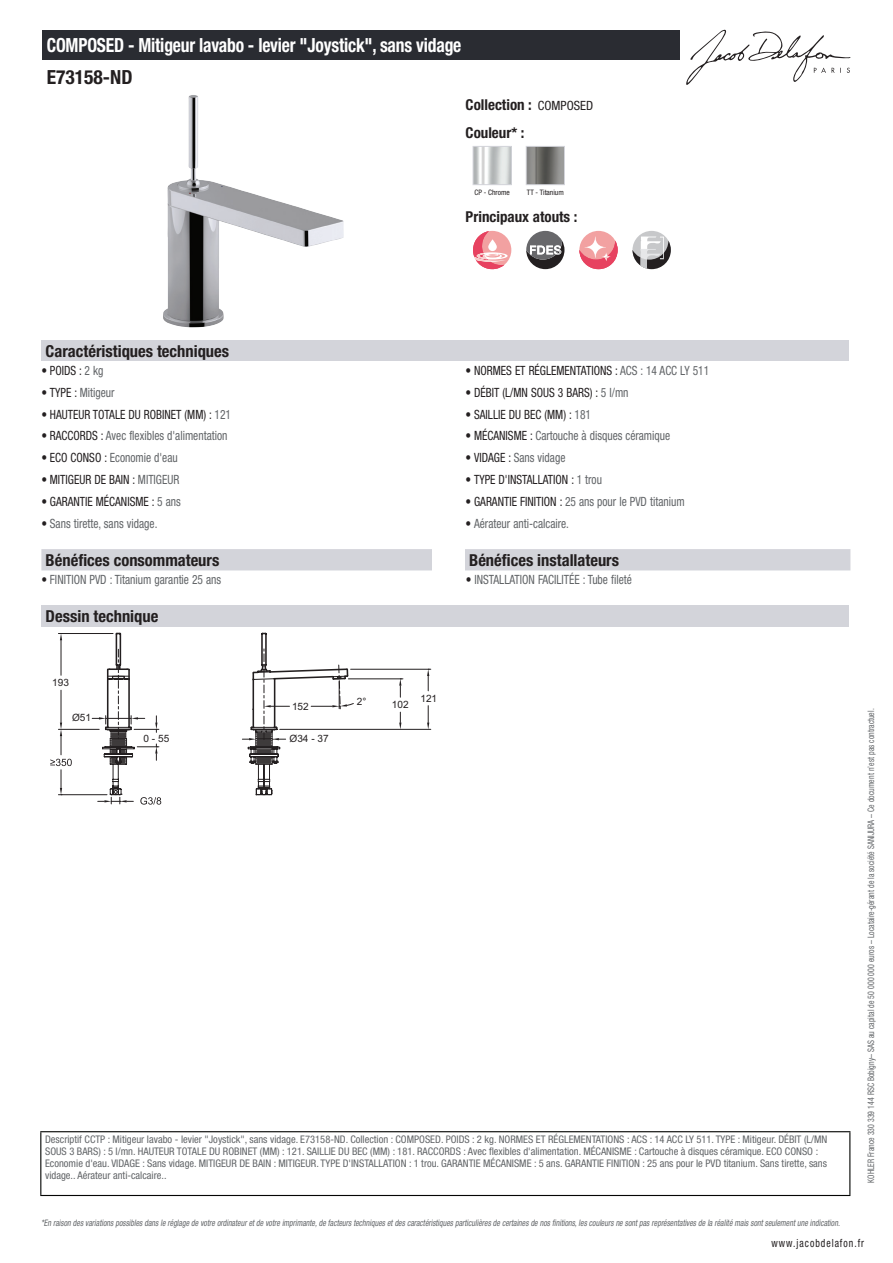
<style>
.page{position:relative;width:893px;height:1263px;background:#fff}
.page>*{position:absolute;margin:0;border:0;box-sizing:border-box;transform-origin:0 0}
.t1{font:700 condensed 19.5px "Helvetica Neue LT Std";letter-spacing:-.01em;color:#fff;scale:.9 1}
.t2{font:700 condensed 19.5px "Helvetica Neue LT Std";color:#231f20}
.t3{font:700 condensed 16.5px "Helvetica Neue LT Std";color:#231f20}
.t4{font:700 condensed 15px/27.8px "Helvetica Neue LT Std";color:#231f20}
.t5{font:condensed 12.75px "Helvetica Neue LT Std";color:#626568;scale:.9 1}
.t6{font:condensed 12.75px "Helvetica Neue LT Std";color:#231f20;scale:.9 1}
.t7{font:condensed 11.25px "Helvetica Neue LT Std";letter-spacing:.1em;color:#231f20;scale:.87 1}
.t8{font:condensed 10.5px/12px "Helvetica Neue LT Std";color:#626568}
.t9{font:10.05px "Arial";color:#231f20}
.t10{font:italic condensed 9px "Helvetica Neue LT Std";color:#626568;scale:.87 1}
.t11{font:condensed 9px "Helvetica Neue LT Std";color:#626568;scale:.87 1}
.t12{font:condensed 7.5px "Helvetica Neue LT Std";color:#231f20}
.s1{font-weight:400;font-size:12.75px}
.s2{color:#626568}
.s3{color:#231f20}
</style>
<div class="page">
<svg style="left:686px;top:30px;width:164px;height:55px"></svg>
<img style="left:163px;top:95px;width:181px;height:233px">
<img style="left:475px;top:148px;width:35px;height:35px">
<div style="left:473px;top:146px;width:39px;height:39px;border:1px solid #d3d4da"></div>
<img style="left:528px;top:148px;width:35px;height:35px">
<div style="left:526px;top:146px;width:39px;height:39px;border:1px solid #d3d4da"></div>
<div style="left:473px;top:231px;width:38px;height:38px;background:#f2a1a1;border-radius:50%"></div>
<svg style="left:473px;top:231px;width:35px;height:38px"></svg>
<svg style="left:526px;top:231px;width:38px;height:38px"></svg>
<div style="left:579px;top:231px;width:39px;height:38px;background:#f2a1a1;border-radius:50%"></div>
<svg style="left:579px;top:237px;width:39px;height:32px"></svg>
<svg style="left:632px;top:231px;width:39px;height:38px"></svg>
<svg style="left:632px;top:237px;width:39px;height:32px"></svg>
<div style="left:41px;top:340px;width:808px;height:21px;background:#d3d4da"></div>
<div style="left:41px;top:549px;width:809px;height:21px;background:#d3d4da"></div>
<div style="left:432px;top:549px;width:33px;height:21px;background:#fff"></div>
<div style="left:41px;top:605px;width:808px;height:21px;background:#d3d4da"></div>
<hr style="left:348px;top:679px;width:55px;height:1px;background:#231f20">
<svg style="left:399px;top:712px;width:2px;height:17px"></svg>
<svg style="left:399px;top:679px;width:2px;height:18px"></svg>
<hr style="left:58px;top:729px;width:41px;height:1px;background:#231f20">
<hr style="left:58px;top:633px;width:55px;height:1px;background:#231f20">
<hr style="left:61px;top:690px;width:1px;height:33px;background:#231f20">
<hr style="left:61px;top:640px;width:1px;height:35px;background:#231f20">
<svg style="left:60px;top:634px;width:2px;height:6px"></svg>
<hr style="left:58px;top:794px;width:49px;height:1px;background:#231f20">
<svg style="left:50px;top:723px;width:22px;height:72px"></svg>
<hr style="left:280px;top:729px;width:151px;height:1px;background:#231f20">
<hr style="left:351px;top:669px;width:80px;height:1px;background:#231f20">
<svg style="left:427px;top:706px;width:2px;height:23px"></svg>
<svg style="left:427px;top:669px;width:2px;height:22px"></svg>
<svg style="left:92px;top:633px;width:262px;height:172px"></svg>
<div style="left:43px;top:30px;width:637px;height:30px;background:#2a2c32"></div>
<hr style="left:40px;top:1131px;width:810px;height:1px;background:#040503">
<hr style="left:40px;top:1132px;width:1px;height:63px;background:#040503">
<hr style="left:849px;top:1132px;width:1px;height:63px;background:#040503">
<hr style="left:40px;top:1195px;width:810px;height:1px;background:#040503">
<h1 class="t1" style="left:47px;top:33px;width:462px">COMPOSED - Mitigeur lavabo - levier "Joystick", sans vidage</h1>
<h1 class="t2" style="left:47px;top:65px;width:87px">E73158-ND</h1>
<h3 class="t4" style="left:466px;top:90px;width:129px">Collection : <span class="s1">COMPOSED<br></span>Couleur* :</h3>
<p class="t12" style="left:474px;top:188px;width:37px">CP - Chrome</p>
<p class="t12" style="left:527px;top:188px;width:38px">TT - Titanium</p>
<h3 class="t4" style="left:466px;top:203px;width:113px">Principaux atouts :</h3>
<h2 class="t3" style="left:46px;top:341px;width:185px">Caractéristiques techniques</h2>
<p class="t6" style="left:41px;top:363px;width:71px">• POIDS : <span class="s2">2 kg</span></p>
<p class="t6" style="left:466px;top:363px;width:272px">• NORMES ET RÉGLEMENTATIONS : <span class="s2">ACS : 14 ACC LY 511</span></p>
<p class="t5" style="left:41px;top:385px;width:83px"><span class="s3">• TYPE :</span> Mitigeur</p>
<p class="t6" style="left:466px;top:385px;width:183px">• DÉBIT (L/MN SOUS 3 BARS) : <span class="s2">5 l/mn</span></p>
<p class="t6" style="left:41px;top:407px;width:212px">• HAUTEUR TOTALE DU ROBINET (MM) : <span class="s2">121</span></p>
<p class="t6" style="left:466px;top:407px;width:141px">• SAILLIE DU BEC (MM) : <span class="s2">181</span></p>
<p class="t5" style="left:41px;top:428px;width:208px"><span class="s3">• RACCORDS :</span> Avec flexibles d'alimentation</p>
<p class="t5" style="left:466px;top:428px;width:229px"><span class="s3">• MÉCANISME :</span> Cartouche à disques céramique</p>
<p class="t5" style="left:41px;top:450px;width:153px"><span class="s3">• ECO CONSO :</span> Economie d'eau</p>
<p class="t5" style="left:466px;top:450px;width:113px"><span class="s3">• VIDAGE :</span> Sans vidage</p>
<p class="t6" style="left:41px;top:472px;width:155px">• MITIGEUR DE BAIN : <span class="s2">MITIGEUR</span></p>
<p class="t6" style="left:466px;top:472px;width:153px">• TYPE D'INSTALLATION : <span class="s2">1 trou</span></p>
<p class="t6" style="left:41px;top:494px;width:156px">• GARANTIE MÉCANISME : <span class="s2">5 ans</span></p>
<p class="t5" style="left:466px;top:494px;width:245px"><span class="s3">• GARANTIE FINITION :</span> 25 ans pour le PVD titanium</p>
<p class="t5" style="left:41px;top:516px;width:130px"><span class="s3">•</span> Sans tirette, sans vidage.</p>
<p class="t5" style="left:466px;top:516px;width:116px"><span class="s3">•</span> Aérateur anti-calcaire.</p>
<h2 class="t3" style="left:46px;top:550px;width:175px">Bénéfices consommateurs</h2>
<h2 class="t3" style="left:469px;top:550px;width:151px">Bénéfices installateurs</h2>
<p class="t5" style="left:41px;top:572px;width:201px"><span class="s3">•</span> FINITION PVD : Titanium garantie 25 ans</p>
<p class="t5" style="left:466px;top:572px;width:186px"><span class="s3">•</span> INSTALLATION FACILITÉE : Tube fileté</p>
<h2 class="t3" style="left:46px;top:606px;width:114px">Dessin technique</h2>
<p class="t9" style="left:52px;top:676px;width:18px">193</p>
<p class="t9" style="left:72px;top:711px;width:21px">Ø51</p>
<p class="t9" style="left:292px;top:700px;width:18px">152</p>
<p class="t9" style="left:144px;top:732px;width:27px">0 - 55</p>
<p class="t9" style="left:289px;top:732px;width:41px">Ø34 - 37</p>
<p class="t9" style="left:357px;top:694px;width:11px">2°</p>
<p class="t9" style="left:392px;top:698px;width:18px">102</p>
<p class="t9" style="left:420px;top:692px;width:18px">121</p>
<p class="t8" style="left:45px;top:1134px;width:784px">Descriptif CCTP : Mitigeur lavabo - levier "Joystick", sans vidage. E73158-ND. Collection : COMPOSED. POIDS : 2 kg. NORMES ET RÉGLEMENTATIONS : ACS : 14 ACC LY 511. TYPE : Mitigeur. DÉBIT (L/MN SOUS 3 BARS) : 5 l/mn. HAUTEUR TOTALE DU ROBINET (MM) : 121. SAILLIE DU BEC (MM) : 181. RACCORDS : Avec flexibles d'alimentation. MÉCANISME : Cartouche à disques céramique. ECO CONSO :<br>Economie d'eau. VIDAGE : Sans vidage. MITIGEUR DE BAIN : MITIGEUR. TYPE D'INSTALLATION : 1 trou. GARANTIE MÉCANISME : 5 ans. GARANTIE FINITION : 25 ans pour le PVD titanium. Sans tirette, sans vidage.. Aérateur anti-calcaire..</p>
<p class="t11" style="left:866px;top:1183px;width:547px;rotate:-90deg">KOHLER France 330 339 144 RSC Bobigny– SAS au capital de 50 000 000 euros – Locataire-gérant de la société SANIJURA – Ce document n’est pas contractuel.</p>
<p class="t10" style="left:41px;top:1217px;width:922px">*En raison desvariationspossiblesdansle réglage de votre ordinateuretde votre imprimante,de facteurstechniquesetdescaractéristiquesparticulièresde certainesde nosfinitions,lescouleursne sontpasreprésentativesde la réalité maissontseulementune indication.</p>
<p class="t7" style="left:772px;top:1237px;width:108px">www.jacobdelafon.fr</p>
</div>
